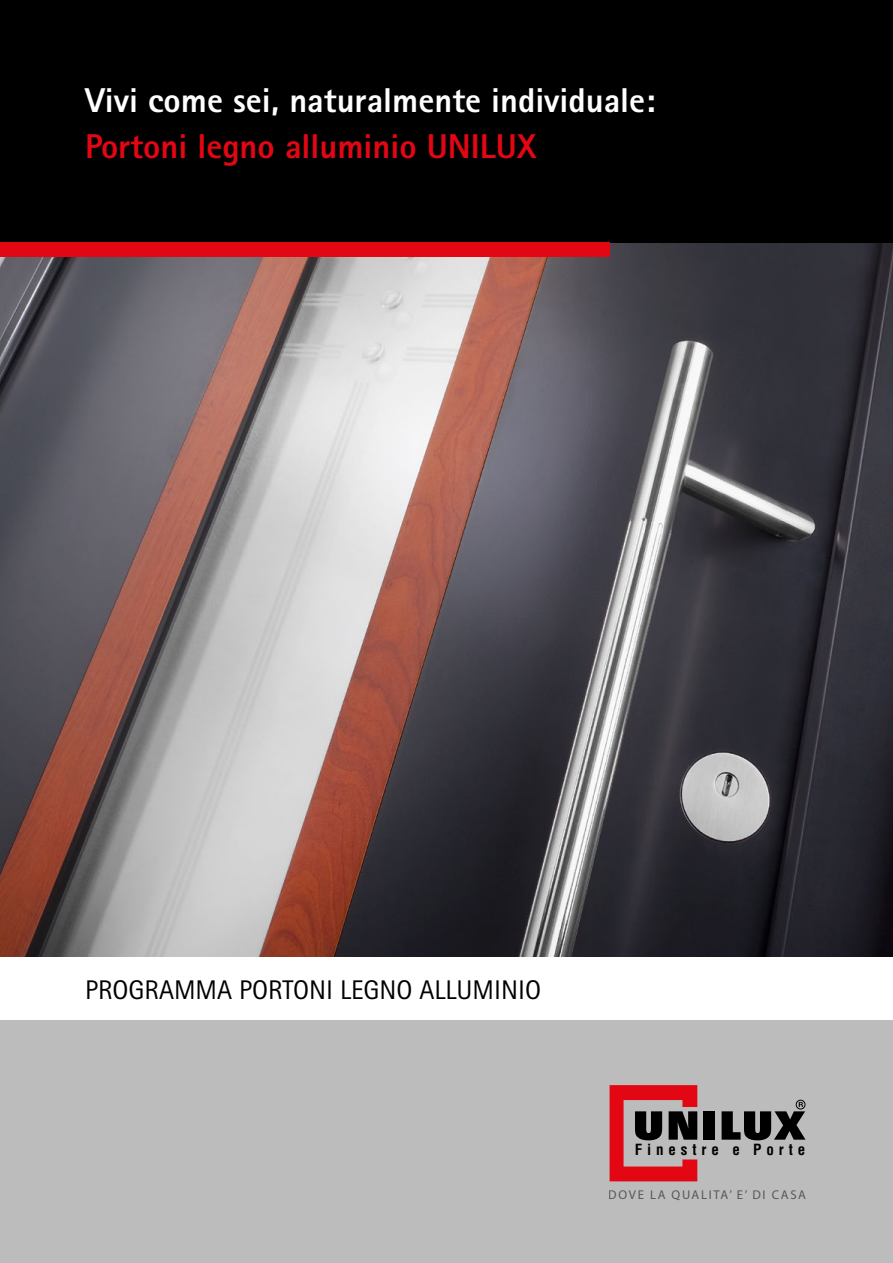
<style>
.page{position:relative;width:893px;height:1263px;background:#fff}
.page>*{position:absolute;margin:0;border:0;box-sizing:border-box;transform-origin:0 0}
.t1{font:800 34.5px "AT Rotis Sans Serif";color:#fff}
.t2{font:800 34.5px "AT Rotis Sans Serif";color:#e30613}
.t3{font:27px "AT Rotis Sans Serif";color:#000}
.t4{font:700 condensed 15px "Helvetica";letter-spacing:.325em;color:#000}
.t5{font:700 12.75px "Rotis Sans Serif";letter-spacing:.13em;color:#575756}
</style>
<div class="page">
<img style="left:0;top:242px;width:893px;height:715px">
<div style="left:0;top:1020px;width:893px;height:243px;background:#bcbcbc"></div>
<div style="left:0;top:0;width:893px;height:242px;background:#000"></div>
<div style="left:0;top:242px;width:610px;height:15px;background:#e30613"></div>
<div style="left:796px;top:1100px;width:9px;height:9px;border:1px solid #000;border-radius:50%"></div>
<svg style="left:610px;top:1085px;width:87px;height:96px"></svg>
<div style="left:704px;top:1111px;width:11px;height:29px;background:#000"></div>
<svg style="left:722px;top:1102px;width:83px;height:38px"></svg>
<p class="t1" style="left:85px;top:78px;width:572px">Vivi come sei, naturalmente individuale:</p>
<p class="t2" style="left:85px;top:124px;width:453px">Portoni legno alluminio UNILUX</p>
<p class="t3" style="left:85px;top:974px;width:457px">PROGRAMMA PORTONI LEGNO ALLUMINIO</p>
<p class="t4" style="left:635px;top:1141px;width:172px">Finestre e Porte</p>
<p class="t5" style="left:608px;top:1187px;width:199px">DOVE LA QUALITA’ E’ DI CASA</p>
</div>
